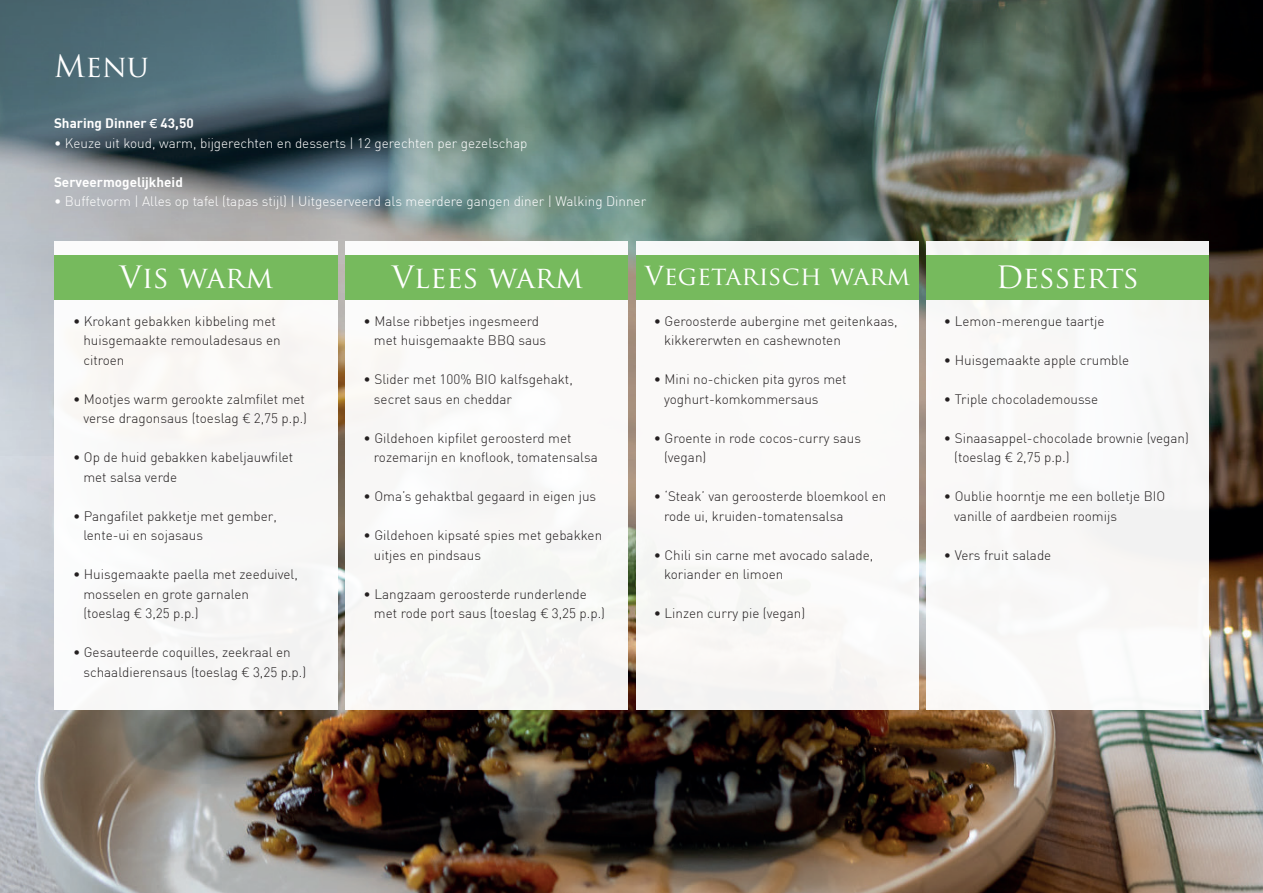
<style>
.page{position:relative;width:1263px;height:893px;background:#fff}
.page>*{position:absolute;margin:0;border:0;box-sizing:border-box;transform-origin:0 0}
.t1{font:30px "Trajan Pro";color:#fff}
.t2{font:25.5px "Trajan Pro";color:#fff}
.t3{font:300 13.5px/19.5px "DIN";color:#231f20}
.t4{font:300 13.5px "DIN";color:#fff}
.t5{font:13.5px "DIN Bold";color:#fff}
.s1{font-family:"Futura PT";font-weight:500}
.s2{font-family:"Akkurat"}
</style>
<div class="page">
<img style="left:0;top:455px;width:1263px;height:438px">
<img style="left:0;top:0;width:1263px;height:455px">
<div style="left:55px;top:242px;width:283px;height:468px;background:#f8f7f6"></div>
<div style="left:55px;top:255px;width:283px;height:44px;background:#76ba5d"></div>
<div style="left:345px;top:242px;width:283px;height:468px;background:#f9f9f7"></div>
<div style="left:345px;top:255px;width:283px;height:44px;background:#76ba5d"></div>
<div style="left:636px;top:242px;width:283px;height:468px;background:#faf9f8"></div>
<div style="left:636px;top:255px;width:283px;height:44px;background:#76ba5d"></div>
<div style="left:926px;top:242px;width:283px;height:468px;background:#f9f8f7"></div>
<div style="left:926px;top:255px;width:283px;height:44px;background:#76ba5d"></div>
<h1 class="t1" style="left:54px;top:47px;width:96px">Menu</h1>
<p class="t5" style="left:54px;top:115px;width:141px">Sharing Dinner <span class="s1">€</span> 43,50</p>
<p class="t4" style="left:54px;top:135px;width:475px">• Keuze uit koud, warm, bijgerechten en desserts | 12 gerechten per gezelschap</p>
<p class="t5" style="left:54px;top:173px;width:130px">Serveermogelijkheid</p>
<p class="t4" style="left:54px;top:193px;width:594px">• Buffetvorm | Alles op tafel (tapas stijl) | Uitgeserveerd als meerdere gangen diner | Walking Dinner</p>
<h1 class="t1" style="left:120px;top:258px;width:155px">Vis warm</h1>
<p class="t3" style="left:83px;top:311px;width:199px;text-indent:-10px">• Krokant gebakken kibbeling met huisgemaakte remouladesaus en citroen</p>
<p class="t3" style="left:73px;top:389px;width:236px;text-align:right">• Mootjes warm gerookte zalmfilet met verse dragonsaus (toeslag <span class="s2">€</span> 2,75 p.p.)</p>
<p class="t3" style="left:83px;top:448px;width:211px;text-indent:-10px">• Op de huid gebakken kabeljauwfilet met salsa verde</p>
<p class="t3" style="left:83px;top:506px;width:195px;text-indent:-10px">• Pangafilet pakketje met gember, lente-ui en sojasaus</p>
<p class="t3" style="left:83px;top:565px;width:216px;text-indent:-10px">• Huisgemaakte paella met zeeduivel, mosselen en grote garnalen (toeslag <span class="s2">€</span> 3,25 p.p.)</p>
<p class="t3" style="left:83px;top:643px;width:224px;text-indent:-10px">• Gesauteerde coquilles, zeekraal en schaaldierensaus (toeslag <span class="s2">€</span> 3,25 p.p.)</p>
<h1 class="t1" style="left:392px;top:258px;width:192px">Vlees warm</h1>
<h2 class="t2" style="left:645px;top:260px;width:267px">Vegetarisch warm</h2>
<h1 class="t1" style="left:996px;top:258px;width:145px">Desserts</h1>
<p class="t3" style="left:374px;top:311px;width:174px;text-indent:-10px">• Malse ribbetjes ingesmeerd met huisgemaakte BBQ saus</p>
<p class="t3" style="left:374px;top:370px;width:200px;text-indent:-10px">• Slider met 100% BIO kalfsgehakt, secret saus en cheddar</p>
<p class="t3" style="left:374px;top:428px;width:225px;text-indent:-10px">• Gildehoen kipfilet geroosterd met rozemarijn en knoflook, tomatensalsa</p>
<p class="t3" style="left:364px;top:487px;width:234px">• Oma’s gehaktbal gegaard in eigen jus</p>
<p class="t3" style="left:374px;top:526px;width:230px;text-indent:-10px">• Gildehoen kipsaté spies met gebakken uitjes en pindsaus</p>
<p class="t3" style="left:374px;top:584px;width:233px;text-indent:-10px">• Langzaam geroosterde runderlende met rode port saus (toeslag <span class="s2">€</span> 3,25 p.p.)</p>
<p class="t3" style="left:664px;top:311px;width:235px;text-indent:-10px">• Geroosterde aubergine met geitenkaas, kikkererwten en cashewnoten</p>
<p class="t3" style="left:664px;top:370px;width:184px;text-indent:-10px">• Mini no-chicken pita gyros met yoghurt-komkommersaus</p>
<p class="t3" style="left:664px;top:428px;width:199px;text-indent:-10px">• Groente in rode cocos-curry saus (vegan)</p>
<p class="t3" style="left:664px;top:487px;width:224px;text-indent:-10px">• ‘Steak’ van geroosterde bloemkool en rode ui, kruiden-tomatensalsa</p>
<p class="t3" style="left:664px;top:545px;width:211px;text-indent:-10px">• Chili sin carne met avocado salade, koriander en limoen</p>
<p class="t3" style="left:654px;top:604px;width:153px">• Linzen curry pie (vegan)</p>
<p class="t3" style="left:944px;top:311px;width:162px">• Lemon-merengue taartje</p>
<p class="t3" style="left:944px;top:350px;width:187px">• Huisgemaakte apple crumble</p>
<p class="t3" style="left:944px;top:389px;width:156px">• Triple chocolademousse</p>
<p class="t3" style="left:954px;top:428px;width:236px;text-indent:-10px">• Sinaasappel-chocolade brownie (vegan) (toeslag <span class="s2">€</span> 2,75 p.p.)</p>
<p class="t3" style="left:954px;top:487px;width:212px;text-indent:-10px">• Oublie hoorntje me een bolletje BIO vanille of aardbeien roomijs</p>
<p class="t3" style="left:944px;top:545px;width:109px">• Vers fruit salade</p>
</div>
